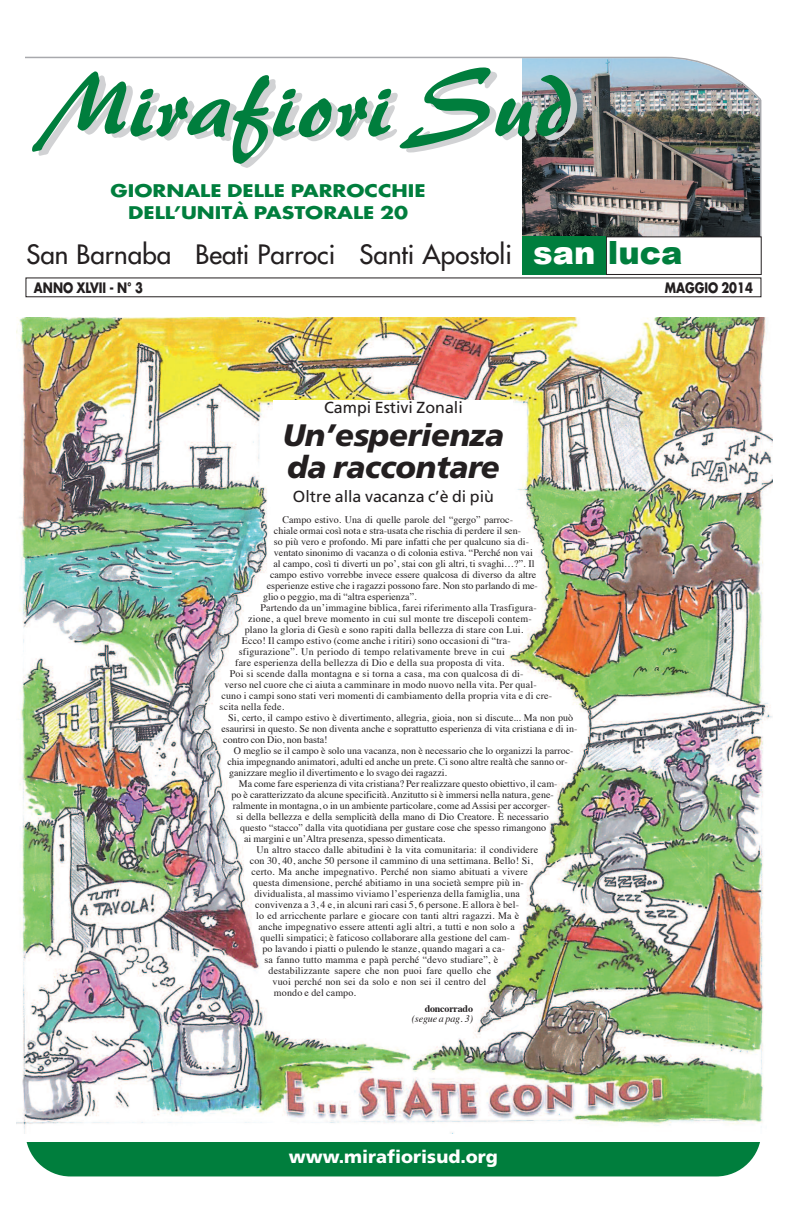
<style>
.page{position:relative;width:787px;height:1219px;background:#fff}
.page>*{position:absolute;margin:0;border:0;box-sizing:border-box;transform-origin:0 0}
.t1{font:90px "Brush 445 BT";color:#007e3d}
.t2{font:900 32px "Arial";color:#007e3d}
.t3{font:italic 900 31px/32.5px "Frutiger";letter-spacing:-.01em;color:#231f20}
.t4{font:26px "Futura";color:#231f20}
.t5{font:900 18px "Frutiger";color:#fff}
.t6{font:700 17px/22.1px "Futura";color:#007e3d;text-align:center;scale:1.2 1}
.t7{font:16px "Frutiger";color:#231f20}
.t8{font:700 14px "Futura";color:#231f20;scale:.82 1}
.t9{font:10px "Times";letter-spacing:.015em;color:#231f20}
.t10{font:italic 10px "Times";letter-spacing:-.015em;color:#231f20}
.t11{font:700 10px "Times";letter-spacing:-.02em;color:#231f20}
.s1{color:#fff}
</style>
<div class="page">
<svg style="left:25px;top:57px;width:736px;height:180px"></svg>
<hr style="left:760px;top:100px;width:1px;height:137px;background:#a8a9ad">
<div style="left:606px;top:237px;width:155px;height:38px;border:1px solid #231f20"></div>
<div style="left:522px;top:237px;width:84px;height:38px;background:#007e3d"></div>
<div style="left:25px;top:1086px;width:736px;height:90px;background:#007e3d;border-radius:45px"></div>
<div style="left:9px;top:1082px;width:773px;height:59px;background:#fff"></div>
<img style="left:16px;top:317px;width:756px;height:817px">
<div style="left:274px;top:400px;width:239px;height:107px;background:#fff"></div>
<h1 class="t1" style="left:52px;top:49px;width:525px">Mirafiori Sud</h1>
<h3 class="t6" style="left:111px;top:181px;width:264px">GIORNALE DELLE PARROCCHIE<br>DELL’UNITÀ PASTORALE 20</h3>
<h3 class="t4" style="left:26px;top:241px;width:487px">San Barnaba Beati Parroci Santi Apostoli</h3>
<h2 class="t2" style="left:533px;top:229px;width:151px"><span class="s1">san</span> luca</h2>
<h3 class="t8" style="left:34px;top:281px;width:134px">ANNO XLVII - N° 3</h3>
<h3 class="t8" style="left:664px;top:281px;width:109px">MAGGIO 2014</h3>
<h3 class="t7" style="left:324px;top:401px;width:140px">Campi Estivi Zonali</h3>
<h3 class="t3" style="left:283px;top:421px;width:222px">Un’esperienza da raccontare</h3>
<h3 class="t7" style="left:293px;top:490px;width:202px">Oltre alla vacanza c’è di più</h3>
<p class="t9" style="left:282px;top:515px;width:232px">Campo estivo. Una di quelle parole del “gergo” parroc-</p>
<p class="t9" style="left:274px;top:526px;width:248px">chiale ormai così nota e stra-usata che rischia di perdere il sen-</p>
<p class="t9" style="left:274px;top:537px;width:256px">so più vero e profondo. Mi pare infatti che per qualcuno sia di-</p>
<p class="t9" style="left:274px;top:548px;width:260px">ventato sinonimo di vacanza o di colonia estiva. “Perché non vai</p>
<p class="t9" style="left:273px;top:559px;width:262px">al campo, così ti diverti un po’, stai con gli altri, ti svaghi…?”. Il</p>
<p class="t9" style="left:270px;top:570px;width:267px">campo estivo vorrebbe invece essere qualcosa di diverso da altre</p>
<p class="t9" style="left:267px;top:581px;width:272px">esperienze estive che i ragazzi possono fare. Non sto parlando di me-</p>
<p class="t9" style="left:263px;top:592px;width:155px">glio o peggio, ma di “altra esperienza”.</p>
<p class="t9" style="left:260px;top:603px;width:278px">Partendo da un’immagine biblica, farei riferimento alla Trasfigura-</p>
<p class="t9" style="left:248px;top:614px;width:285px">zione, a quel breve momento in cui sul monte tre discepoli contem-</p>
<p class="t9" style="left:245px;top:625px;width:280px">plano la gloria di Gesù e sono rapiti dalla bellezza di stare con Lui.</p>
<p class="t9" style="left:242px;top:636px;width:270px">Ecco! Il campo estivo (come anche i ritiri) sono occasioni di “tra-</p>
<p class="t9" style="left:239px;top:647px;width:267px">sfigurazione”. Un periodo di tempo relativamente breve in cui</p>
<p class="t9" style="left:235px;top:658px;width:271px">fare esperienza della bellezza di Dio e della sua proposta di vita.</p>
<p class="t9" style="left:230px;top:669px;width:295px">Poi si scende dalla montagna e si torna a casa, ma con qualcosa di di-</p>
<p class="t9" style="left:224px;top:680px;width:314px">verso nel cuore che ci aiuta a camminare in modo nuovo nella vita. Per qual-</p>
<p class="t9" style="left:221px;top:691px;width:332px">cuno i campi sono stati veri momenti di cambiamento della propria vita e di cre-</p>
<p class="t9" style="left:219px;top:702px;width:66px">scita nella fede.</p>
<p class="t9" style="left:228px;top:713px;width:346px">Si, certo, il campo estivo è divertimento, allegria, gioia, non si discute... Ma non può</p>
<p class="t9" style="left:221px;top:724px;width:357px">esaurirsi in questo. Se non diventa anche e soprattutto esperienza di vita cristiana e di in-</p>
<p class="t9" style="left:223px;top:735px;width:106px">contro con Dio, non basta!</p>
<p class="t9" style="left:234px;top:746px;width:341px">O meglio se il campo è solo una vacanza, non è necessario che lo organizzi la parroc-</p>
<p class="t9" style="left:227px;top:757px;width:342px">chia impegnando animatori, adulti ed anche un prete. Ci sono altre realtà che sanno or-</p>
<p class="t9" style="left:229px;top:768px;width:219px">ganizzare meglio il divertimento e lo svago dei ragazzi.</p>
<p class="t9" style="left:239px;top:779px;width:320px">Ma come fare esperienza di vita cristiana? Per realizzare questo obiettivo, il cam-</p>
<p class="t9" style="left:231px;top:790px;width:324px">po è caratterizzato da alcune specificità. Anzitutto si è immersi nella natura, gene-</p>
<p class="t9" style="left:233px;top:801px;width:319px">ralmente in montagna, o in un ambiente particolare, come adAssisi per accorger-</p>
<p class="t9" style="left:236px;top:812px;width:314px">si della bellezza e della semplicità della mano di Dio Creatore. È necessario</p>
<p class="t9" style="left:240px;top:823px;width:307px">questo “stacco” dalla vita quotidiana per gustare cose che spesso rimangono</p>
<p class="t9" style="left:244px;top:834px;width:203px">ai margini e un’Altra presenza, spesso dimenticata.</p>
<p class="t9" style="left:256px;top:845px;width:283px">Un altro stacco dalle abitudini è la vita comunitaria: il condividere</p>
<p class="t9" style="left:250px;top:856px;width:284px">con 30, 40, anche 50 persone il cammino di una settimana. Bello! Si,</p>
<p class="t9" style="left:251px;top:867px;width:278px">certo. Ma anche impegnativo. Perché non siamo abituati a vivere</p>
<p class="t9" style="left:253px;top:878px;width:272px">questa dimensione, perché abitiamo in una società sempre più in-</p>
<p class="t9" style="left:254px;top:889px;width:267px">dividualista, al massimo viviamo l’esperienza della famiglia, una</p>
<p class="t9" style="left:255px;top:900px;width:265px">convivenza a 3, 4 e, in alcuni rari casi 5, 6 persone. E allora è bel-</p>
<p class="t9" style="left:256px;top:911px;width:264px">lo ed arricchente parlare e giocare con tanti altri ragazzi. Ma è</p>
<p class="t9" style="left:258px;top:922px;width:258px">anche impegnativo essere attenti agli altri, a tutti e non solo a</p>
<p class="t9" style="left:260px;top:933px;width:251px">quelli simpatici; è faticoso collaborare alla gestione del cam-</p>
<p class="t9" style="left:262px;top:944px;width:244px">po lavando i piatti o pulendo le stanze, quando magari a ca-</p>
<p class="t9" style="left:264px;top:955px;width:235px">sa fanno tutto mamma e papà perché “devo studiare”, è</p>
<p class="t9" style="left:268px;top:966px;width:224px">destabilizzante sapere che non puoi fare quello che</p>
<p class="t9" style="left:272px;top:977px;width:215px">vuoi perché non sei da solo e non sei il centro del</p>
<p class="t9" style="left:274px;top:988px;width:84px">mondo e del campo.</p>
<p class="t11" style="left:425px;top:1005px;width:50px">doncorrado</p>
<p class="t10" style="left:412px;top:1015px;width:63px">(segue a pag. 3)</p>
<h3 class="t5" style="left:289px;top:1149px;width:211px">www.mirafiorisud.org</h3>
</div>
